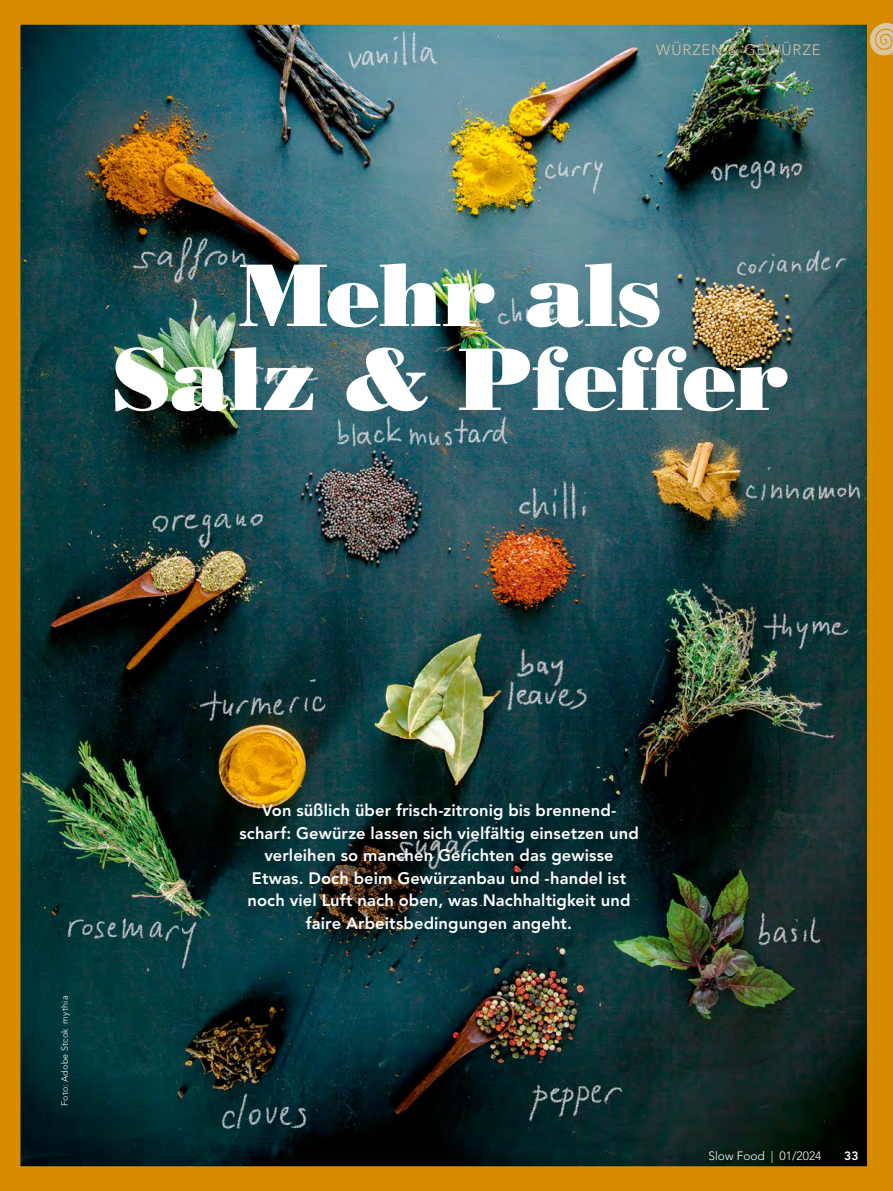
<style>
.page{position:relative;width:893px;height:1191px;background:#fff}
.page>*{position:absolute;margin:0;border:0;box-sizing:border-box;transform-origin:0 0}
.t1{font:88.5px/83.8px "Bodoni Std Poster";letter-spacing:-.01em;color:#fff;text-align:center}
.t2{font:800 16.5px/22.5px "Avenir LT Std";letter-spacing:.01em;color:#fff;text-align:center}
.t3{font:300 15px "Avenir LT Std";letter-spacing:.055em;color:#d8c5a1}
.t4{font:300 12px "Avenir LT Std";color:#fff}
.t5{font:800 12px "Avenir LT Std";color:#fff}
.t6{font:300 9px "Avenir LT Std";letter-spacing:.02em;color:#fff}
</style>
<div class="page">
<img style="left:0;top:0;width:893px;height:1191px">
<svg style="left:868px;top:23px;width:25px;height:34px"></svg>
<p class="t3" style="left:656px;top:41px;width:166px">WÜRZEN &amp; GEWÜRZE</p>
<h1 class="t1" style="left:112px;top:252px;width:678px">Mehr als<br>Salz &amp; Pfeffer</h1>
<p class="t6" style="left:59px;top:1106px;width:112px;rotate:-90deg">Foto: Adobe Stcok mythia</p>
<p class="t2" style="left:239px;top:799px;width:401px">Von süßlich über frisch-zitronig bis brennend&shy;scharf: Gewürze lassen sich vielfältig einsetzen und verleihen so manchen Gerichten das gewisse Etwas. Doch beim Gewürzanbau und -handel ist noch viel Luft nach oben, was Nachhaltigkeit und faire Arbeitsbedingungen angeht.</p>
<p class="t4" style="left:708px;top:1149px;width:115px">Slow Food | 01/2024</p>
<p class="t5" style="left:844px;top:1149px;width:16px">33</p>
</div>
